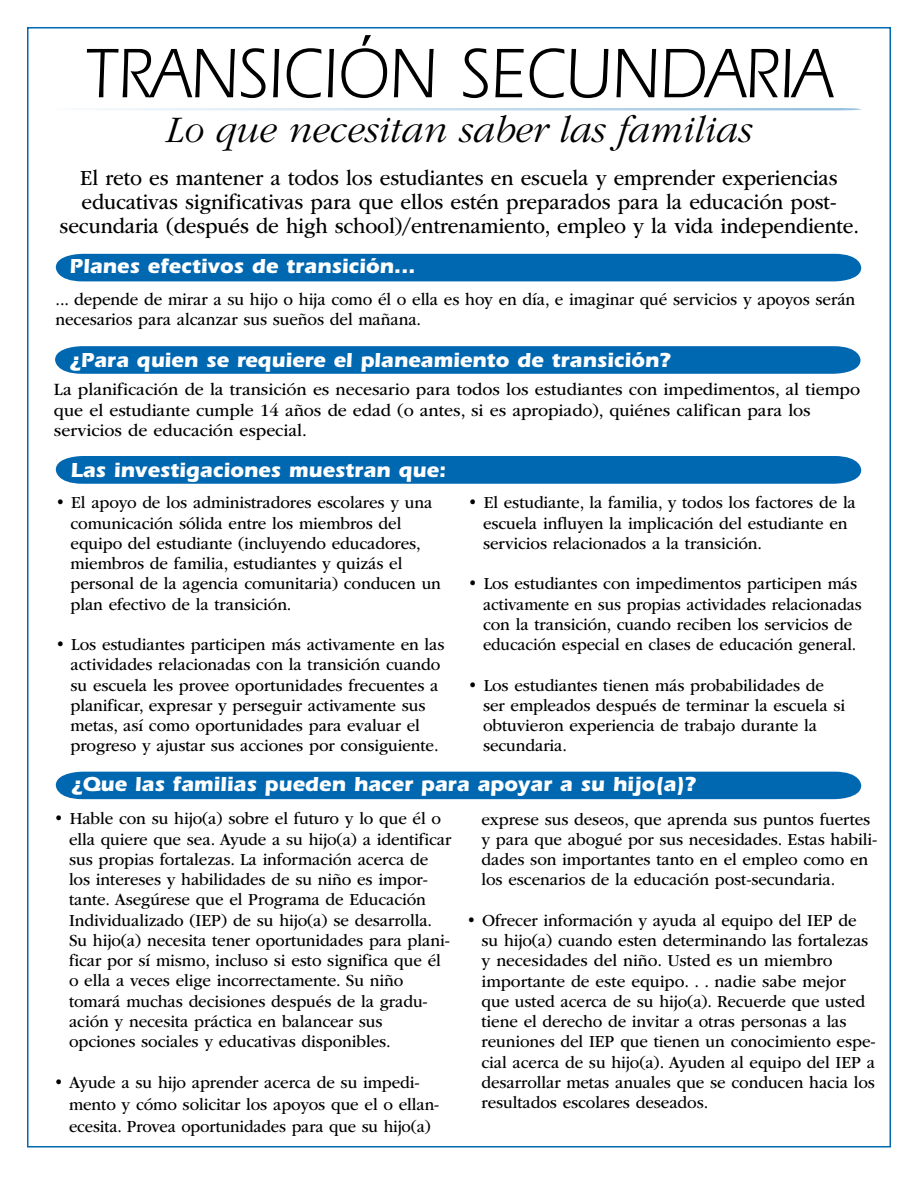
<style>
.page{position:relative;width:918px;height:1188px;background:#fff}
.page>*{position:absolute;margin:0;border:0;box-sizing:border-box;transform-origin:0 0}
.t1{font:72.45px "ITC Eras Std";color:#000;scale:.9 1}
.t2{font:italic 300 39px "ITC Garamond Std";color:#000}
.t3{font:22.5px/24px "ITC Garamond Std";letter-spacing:-.005em;color:#000;text-align:center;scale:.93 1}
.t4{font:700 21px "ITC Eras Std";color:#fff}
.t5{font:18px/20.2px "ITC Garamond Std";color:#000}
.t6{font:18px/20.2px "ITC Garamond Std";color:#000;scale:.93 1}
.t7{font:17.7px/20.2px "ITC Garamond Std";letter-spacing:-.005em;color:#000;scale:.95 1}
</style>
<div class="page">
<svg style="left:95px;top:108px;width:766px;height:2px;background:#c4dced"></svg>
<div style="left:56px;top:254px;width:805px;height:27px;background:#0067b1"></div>
<svg style="left:55px;top:346px;width:806px;height:28px;background:#076bb3"></svg>
<div style="left:56px;top:456px;width:805px;height:28px;background:#0067b1"></div>
<div style="left:56px;top:772px;width:805px;height:27px;background:#0067b1"></div>
<p class="t1" style="left:86px;top:34px;width:830px">TRANSICIÓN SECUNDARIA</p>
<p class="t2" style="left:166px;top:108px;width:587px">Lo que necesitan saber las familias</p>
<p class="t3" style="left:60px;top:166px;width:861px">El reto es mantener a todos los estudiantes en escuela y emprender experiencias educativas significativas para que ellos estén preparados para la educación post&shy;secundaria (después de high school)/entrenamiento, empleo y la vida independiente.</p>
<p class="t4" style="left:70px;top:254px;width:347px">Planes efectivos de transición...</p>
<p class="t6" style="left:55px;top:290px;width:862px">... depende de mirar a su hijo o hija como él o ella es hoy en día, e imaginar qué servicios y apoyos serán necesarios para alcanzar sus sueños del mañana.</p>
<p class="t4" style="left:70px;top:348px;width:602px">¿Para quien se requiere el planeamiento de transición?</p>
<p class="t5" style="left:54px;top:380px;width:808px">La planificación de la transición es necesario para todos los estudiantes con impedimentos, al tiempo que el estudiante cumple 14 años de edad (o antes, si es apropiado), quiénes califican para los servicios de educación especial.</p>
<p class="t4" style="left:70px;top:457px;width:377px">Las investigaciones muestran que:</p>
<p class="t7" style="left:71px;top:493px;width:391px;text-indent:-15px">• El apoyo de los administradores escolares y una comunicación sólida entre los miembros del equipo del estudiante (incluyendo educadores, miembros de familia, estudiantes y quizás el personal de la agencia comunitaria) conducen un plan efectivo de la transición.</p>
<p class="t7" style="left:71px;top:635px;width:395px;text-indent:-15px">• Los estudiantes participen más activamente en las actividades relacionadas con la transición cuando su escuela les provee oportunidades frecuentes a planificar, expresar y perseguir activamente sus metas, así como oportunidades para evaluar el progreso y ajustar sus acciones por consiguiente.</p>
<p class="t7" style="left:483px;top:493px;width:394px;text-indent:-15px">• El estudiante, la familia, y todos los factores de la escuela influyen la implicación del estudiante en servicios relacionados a la transición.</p>
<p class="t7" style="left:483px;top:574px;width:400px;text-indent:-15px">• Los estudiantes con impedimentos participen más activamente en sus propias actividades relacionadas con la transición, cuando reciben los servicios de educación especial en clases de educación general.</p>
<p class="t7" style="left:483px;top:675px;width:383px;text-indent:-15px">• Los estudiantes tienen más probabilidades de ser empleados después de terminar la escuela si obtuvieron experiencia de trabajo durante la secundaria.</p>
<p class="t4" style="left:71px;top:772px;width:626px">¿Que las familias pueden hacer para apoyar a su hijo(a)?</p>
<p class="t7" style="left:69px;top:809px;width:404px;text-indent:-15px">• Hable con su hijo(a) sobre el futuro y lo que él o ella quiere que sea. Ayude a su hijo(a) a identificar sus propias fortalezas. La información acerca de los intereses y habilidades de su niño es impor&shy;tante. Asegúrese que el Programa de Educación Individualizado (IEP) de su hijo(a) se desarrolla.<br>Su hijo(a) necesita tener oportunidades para plani&shy;ficar por sí mismo, incluso si esto significa que él o ella a veces elige incorrectamente. Su niño tomará muchas decisiones después de la gradu&shy;ación y necesita práctica en balancear sus opciones sociales y educativas disponibles.</p>
<p class="t7" style="left:69px;top:1071px;width:391px;line-height:22.2px;text-indent:-15px">• Ayude a su hijo aprender acerca de su impedi&shy;mento y cómo solicitar los apoyos que el o ellan&shy;ecesita. Provea oportunidades para que su hijo(a)</p>
<p class="t7" style="left:482px;top:809px;width:418px">exprese sus deseos, que aprenda sus puntos fuertes y para que abogué por sus necesidades. Estas habili&shy;dades son importantes tanto en el empleo como en los escenarios de la educación post-secundaria.</p>
<p class="t7" style="left:482px;top:910px;width:416px;text-indent:-15px">• Ofrecer información y ayuda al equipo del IEP de su hijo(a) cuando esten determinando las fortalezas y necesidades del niño. Usted es un miembro importante de este equipo. . . nadie sabe mejor que usted acerca de su hijo(a). Recuerde que usted tiene el derecho de invitar a otras personas a las reuniones del IEP que tienen un conocimiento espe&shy;cial acerca de su hijo(a). Ayuden al equipo del IEP a desarrollar metas anuales que se conducen hacia los resultados escolares deseados.</p>
</div>
